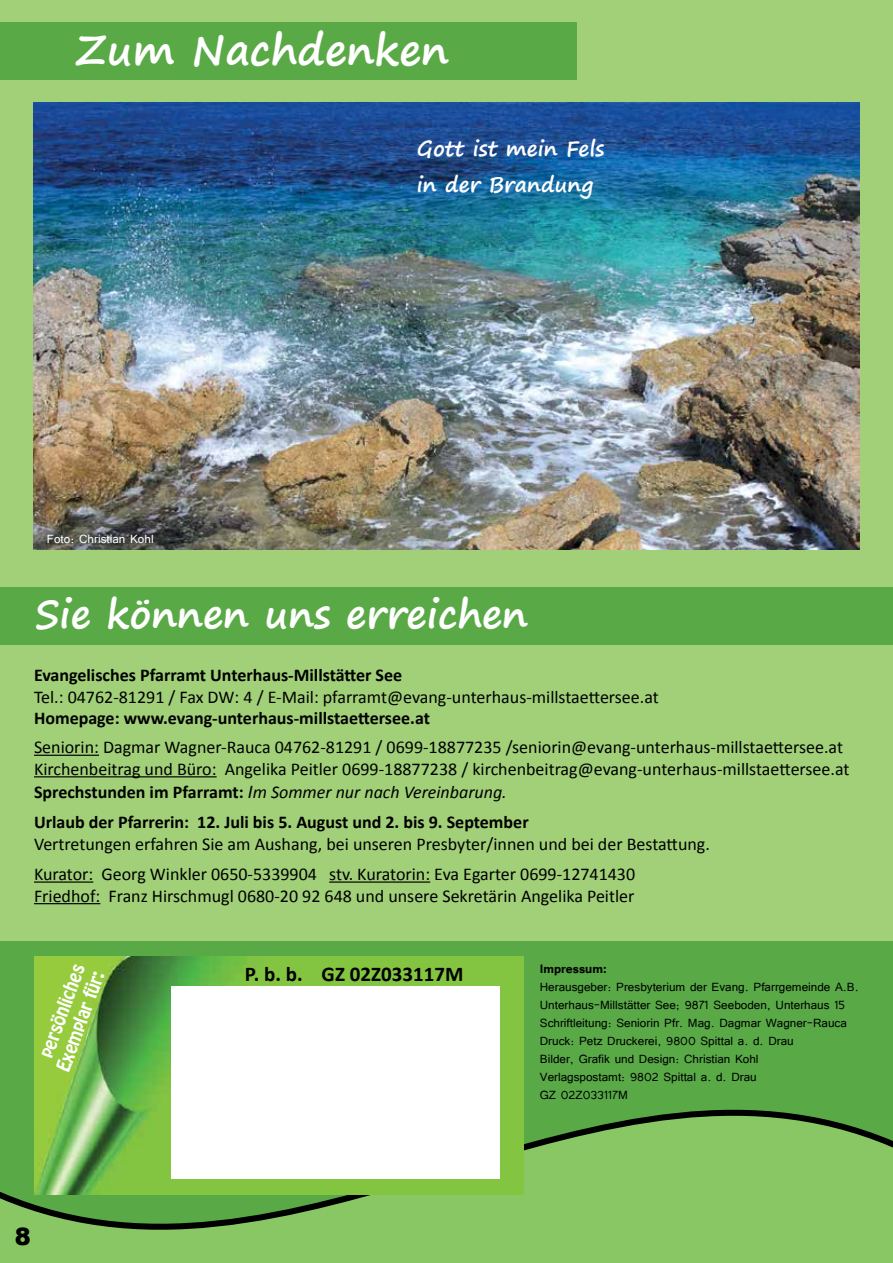
<style>
.page{position:relative;width:893px;height:1263px;background:#fff}
.page>*{position:absolute;margin:0;border:0;box-sizing:border-box;transform-origin:0 0}
.t1{font:700 42px "Segoe Print";color:#fff}
.t2{font:700 39px "Segoe Print";color:#fff}
.t3{font:900 24px "Arial";color:#000}
.t4{font:700 21px/36px "Segoe Print";color:#fff}
.t5{font:700 21px "Calibri";color:#000}
.t6{font:18px/21.6px "Calibri";color:#000}
.t7{font:700 18px/30.2px "Calibri";color:#000}
.t8{font:17.25px/20.7px "Hobo Std";color:#fff;text-align:center}
.t9{font:15px/18px "Tunga";color:#000}
.t10{font:15px "Tunga";color:#fff}
.t11{font:700 15px "Tunga";color:#000}
.s1{font-weight:400;font-style:italic;font-size:19.5px}
.s2{font-weight:400;font-style:italic}
</style>
<div class="page">
<div style="left:0;top:941px;width:893px;height:296px;background:#59aa47"></div>
<svg style="left:0;top:1006px;width:893px;height:257px"></svg>
<div style="left:0;top:0;width:893px;height:941px;background:#a1d078"></div>
<img style="left:34px;top:957px;width:489px;height:238px">
<div style="left:171px;top:986px;width:329px;height:193px;background:#fff"></div>
<div style="left:0;top:22px;width:577px;height:57px;background:#59aa47"></div>
<div style="left:0;top:588px;width:893px;height:57px;background:#59aa47"></div>
<hr style="left:34px;top:755px;width:65px;height:1px;background:#000">
<hr style="left:34px;top:776px;width:183px;height:1px;background:#000">
<hr style="left:34px;top:881px;width:59px;height:2px;background:#000">
<hr style="left:329px;top:881px;width:101px;height:2px;background:#000">
<hr style="left:34px;top:903px;width:66px;height:1px;background:#000">
<img style="left:33px;top:102px;width:826px;height:448px">
<h1 class="t1" style="left:75px;top:11px;width:375px">Zum Nachdenken</h1>
<p class="t10" style="left:47px;top:529px;width:108px">Foto: Christian Kohl</p>
<p class="t4" style="left:417px;top:130px;width:189px">Gott ist mein Fels in der Brandung</p>
<h2 class="t2" style="left:35px;top:579px;width:495px">Sie können uns erreichen</h2>
<p class="t7" style="left:34px;top:660px;width:370px">Evangelisches Pfarramt Unterhaus-Millstätter See</p>
<p class="t6" style="left:34px;top:686px;width:626px">Tel.: 04762-81291 / Fax DW: 4 / E-Mail: pfarramt@evang-unterhaus-millstaettersee.at</p>
<p class="t7" style="left:34px;top:703px;width:397px">Homepage: www.evang-unterhaus-millstaettersee.at</p>
<p class="t6" style="left:34px;top:736px;width:817px">Seniorin: Dagmar Wagner-Rauca 04762-81291 / 0699-18877235 /seniorin@evang-unterhaus-millstaettersee.at<br>Kirchenbeitrag und Büro: Angelika Peitler 0699-18877238 / kirchenbeitrag@evang-unterhaus-millstaettersee.at</p>
<p class="t7" style="left:34px;top:777px;width:496px">Sprechstunden im Pfarramt: <span class="s1">I</span><span class="s2">m Sommer nur nach Vereinbarung.<br></span>Urlaub der Pfarrerin: 12. Juli bis 5. August und 2. bis 9. September</p>
<p class="t6" style="left:34px;top:829px;width:677px;line-height:30.2px">Vertretungen erfahren Sie am Aushang, bei unseren Presbyter/innen und bei der Bestattung.<br>Kurator: Georg Winkler 0650-5339904 stv. Kuratorin: Eva Egarter 0699-12741430</p>
<p class="t6" style="left:34px;top:885px;width:602px">Friedhof: Franz Hirschmugl 0680-20 92 648 und unsere Sekretärin Angelika Peitler</p>
<p class="t8" style="left:33px;top:1060px;width:107px;rotate:-70deg">persönliches<br>Exemplar für:</p>
<h3 class="t3" style="left:15px;top:1219px;width:18px">8</h3>
<p class="t5" style="left:245px;top:961px;width:220px">P. b. b. GZ 02Z033117M</p>
<p class="t11" style="left:540px;top:959px;width:68px">Impressum:</p>
<p class="t9" style="left:540px;top:977px;width:320px">Herausgeber: Presbyterium der Evang. Pfarrgemeinde A.B.<br>Unterhaus-Millstätter See; 9871 Seeboden, Unterhaus 15<br>Schriftleitung: Seniorin Pfr. Mag. Dagmar Wagner-Rauca Druck: Petz Druckerei, 9800 Spittal a. d. Drau<br>Bilder, Grafik und Design: Christian Kohl<br>Verlagspostamt: 9802 Spittal a. d. Drau<br>GZ 02Z033117M</p>
</div>
